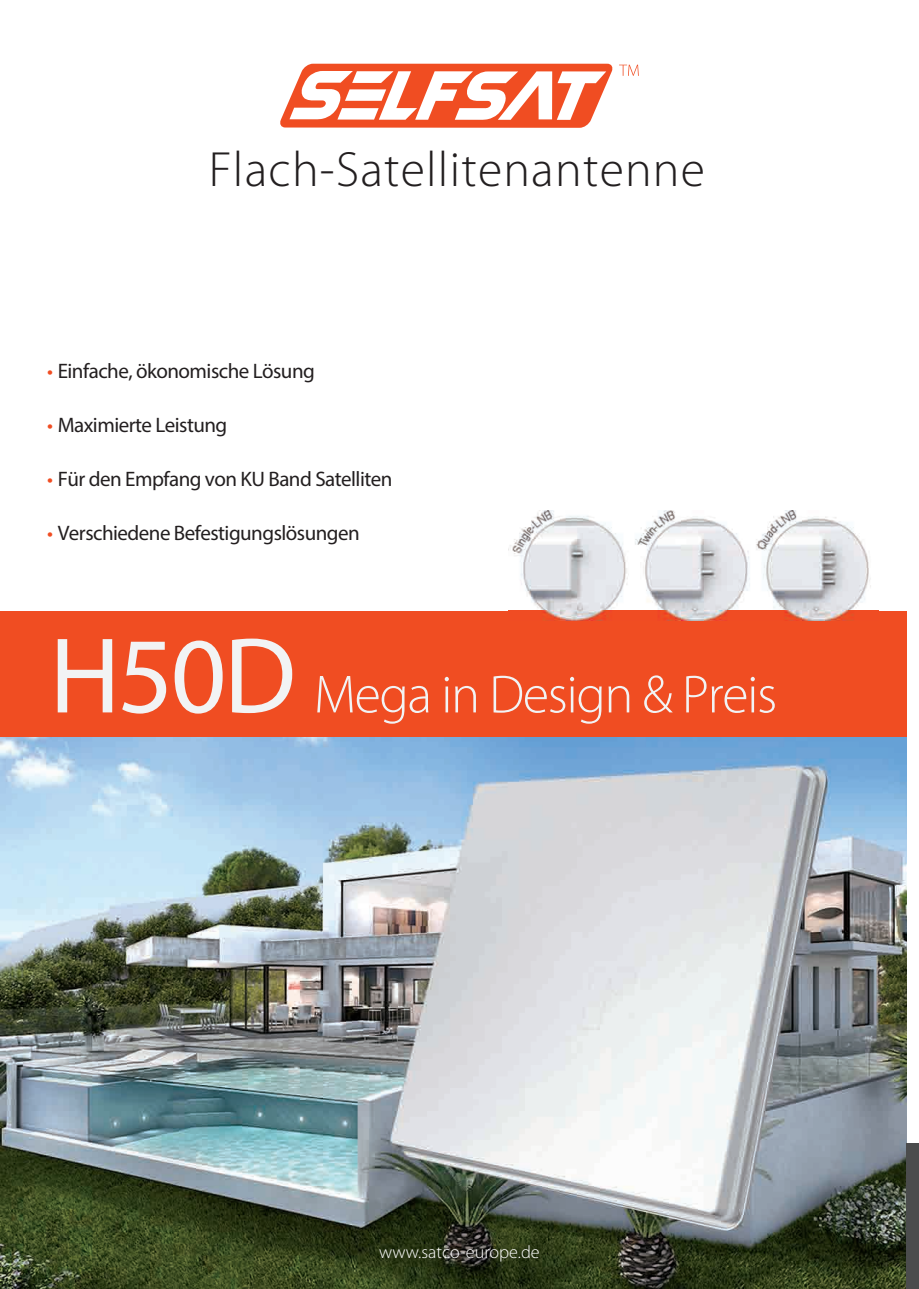
<style>
.page{position:relative;width:919px;height:1289px;background:#fff}
.page>*{position:absolute;margin:0;border:0;box-sizing:border-box;transform-origin:0 0}
.t1{font:300 54px "Myriad Pro";letter-spacing:-.025em;color:#f2f3f4}
.t2{font:300 49.65px "Myriad Pro";letter-spacing:.025em;color:#231f20}
.t3{font:21px "Myriad Pro";letter-spacing:-.025em;color:#231f20}
.t4{font:300 18px "Myriad Pro";color:#fff}
.s1{color:#f04d22}
.s2{font-weight:400;font-size:108.75px}
</style>
<div class="page">
<svg style="left:280px;top:64px;width:333px;height:64px"></svg>
<svg style="left:619px;top:65px;width:19px;height:11px"></svg>
<img style="left:0;top:736px;width:906px;height:552px">
<div style="left:0;top:611px;width:906px;height:125px;background:#f04d22"></div>
<img style="left:508px;top:510px;width:370px;height:110px">
<div style="left:906px;top:1143px;width:12px;height:145px;background:#4b4c4d"></div>
<h2 class="t2" style="left:209px;top:142px;width:497px">Flach-Satellitenantenne</h2>
<p class="t3" style="left:47px;top:358px;width:269px"><span class="s1">•</span> Einfache, ökonomische Lösung</p>
<p class="t3" style="left:47px;top:412px;width:182px"><span class="s1">•</span> Maximierte Leistung</p>
<p class="t3" style="left:47px;top:466px;width:347px"><span class="s1">•</span> Für den Empfang von KU Band Satelliten</p>
<p class="t3" style="left:47px;top:520px;width:314px"><span class="s1">•</span> Verschiedene Befestigungslösungen</p>
<h1 class="t1" style="left:49px;top:664px;width:729px"><span class="s2">H50D</span> Mega in Design &amp; Preis</h1>
<p class="t4" style="left:379px;top:1241px;width:162px">www.satco-europe.de</p>
</div>
